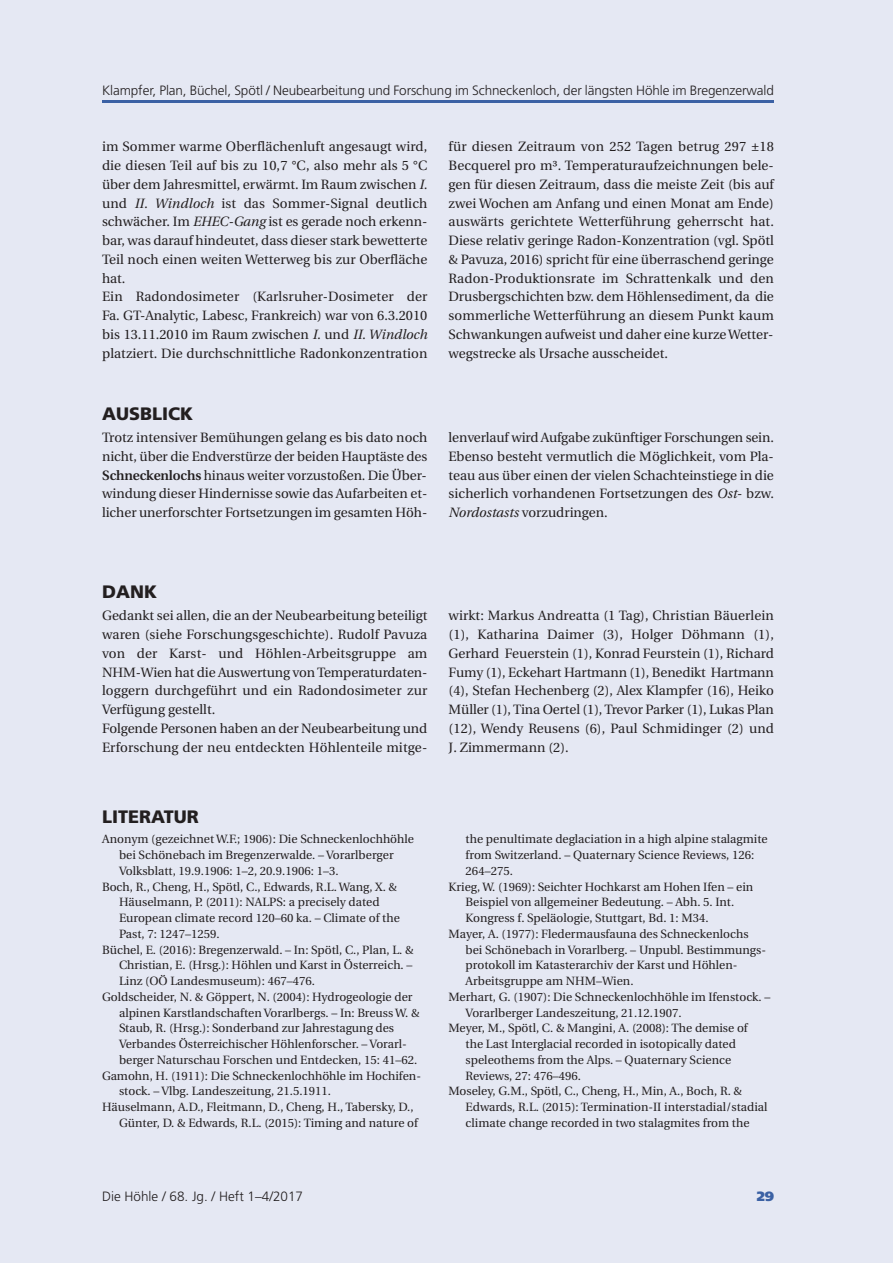
<style>
.page{position:relative;width:893px;height:1263px;background:#e5e8f3}
.page>*{position:absolute;margin:0;border:0;box-sizing:border-box;transform-origin:0 0}
.t1{font:900 18px "Frutiger";color:#231f20}
.t2{font:13.5px/18.8px "Utopia";color:#231f20;text-align:justify}
.t3{font:300 13.5px "Frutiger";letter-spacing:-.01em;color:#231f20}
.t4{font:900 13.5px "Frutiger";color:#3b61a4}
.t5{font:12px "Utopia";color:#231f20}
.s1{font-style:italic}
.s2{font-weight:600}
</style>
<div class="page">
<hr style="left:102px;top:100px;width:672px;height:3px;background:#3b61a4">
<p class="t3" style="left:102px;top:85px;width:673px">Klampfer, Plan, Büchel, Spötl / Neubearbeitung und Forschung im Schneckenloch, der längsten Höhle im Bregenzerwald</p>
<p class="t2" style="left:102px;top:139px;width:327px;text-align:left">im Sommer warme Oberflächenluft angesaugt wird, die diesen Teil auf bis zu 10,7 °C, also mehr als 5 °C über dem Jahresmittel, erwärmt. Im Raum zwischen <span class="s1">I. </span>und <span class="s1">II. Windloch</span> ist das Sommer-Signal deutlich schwächer. Im <span class="s1">EHEC-Gang</span> ist es gerade noch erkenn&shy;bar, was darauf hindeutet, dass dieser stark bewetterte Teil noch einen weiten Wetterweg bis zur Oberfläche hat.<br>Ein Radondosimeter (Karlsruher-Dosimeter der Fa. GT-Analytic, Labesc, Frankreich) war von 6.3.2010 bis 13.11.2010 im Raum zwischen <span class="s1">I.</span> und <span class="s1">II. Windloch </span>platziert. Die durchschnittliche Radonkonzentration</p>
<p class="t2" style="left:449px;top:139px;width:327px">für diesen Zeitraum von 252 Tagen betrug 297 ±18<br>Becquerel pro m³. Temperaturaufzeichnungen bele&shy;gen für diesen Zeitraum, dass die meiste Zeit (bis auf zwei Wochen am Anfang und einen Monat am Ende) auswärts gerichtete Wetterführung geherrscht hat.<br>Diese relativ geringe Radon-Konzentration (vgl. Spötl &amp; Pavuza, 2016) spricht für eine überraschend geringe Radon-Produktionsrate im Schrattenkalk und den Drusbergschichten bzw. dem Höhlensediment, da die sommerliche Wetterführung an diesem Punkt kaum Schwankungen aufweist und daher eine kurzeWetter&shy;wegstrecke als Ursache ausscheidet.</p>
<h1 class="t1" style="left:102px;top:406px;width:93px">AUSBLICK</h1>
<p class="t2" style="left:102px;top:429px;width:327px">Trotz intensiver Bemühungen gelang es bis dato noch nicht, über die Endverstürze der beiden Hauptäste des <span class="s2">Schneckenlochs</span> hinaus weiter vorzustoßen. Die Über&shy;windung dieser Hindernisse sowie das Aufarbeiten et&shy;licher unerforschter Fortsetzungen im gesamten Höh-</p>
<p class="t2" style="left:449px;top:429px;width:327px">lenverlauf wird Aufgabe zukünftiger Forschungen sein.<br>Ebenso besteht vermutlich die Möglichkeit, vom Pla&shy;teau aus über einen der vielen Schachteinstiege in die sicherlich vorhandenen Fortsetzungen des <span class="s1">Ost</span>- bzw.<br><span class="s1">Nordostasts</span> vorzudringen.</p>
<h1 class="t1" style="left:102px;top:584px;width:57px">DANK</h1>
<p class="t2" style="left:102px;top:607px;width:327px;text-align:left">Gedankt sei allen, die an der Neubearbeitung beteiligt waren (siehe Forschungsgeschichte). Rudolf Pavuza von der Karst- und Höhlen-Arbeitsgruppe am NHM-Wien hat die Auswertung von Temperaturdaten&shy;loggern durchgeführt und ein Radondosimeter zur Verfügung gestellt.<br>Folgende Personen haben an der Neubearbeitung und Erforschung der neu entdeckten Höhlenteile mitge-</p>
<p class="t2" style="left:449px;top:607px;width:327px">wirkt: Markus Andreatta (1 Tag), Christian Bäuerlein (1), Katharina Daimer (3), Holger Döhmann (1), Gerhard Feuerstein (1), Konrad Feurstein (1), Richard Fumy (1), Eckehart Hartmann (1), Benedikt Hartmann (4), Stefan Hechenberg (2), Alex Klampfer (16), Heiko Müller (1), Tina Oertel (1), Trevor Parker (1), Lukas Plan (12), Wendy Reusens (6), Paul Schmidinger (2) und J. Zimmermann (2).</p>
<h1 class="t1" style="left:102px;top:809px;width:98px">LITERATUR</h1>
<p class="t5" style="left:102px;top:834px;width:313px">Anonym (gezeichnet W.F.; 1906): Die Schneckenlochhöhle</p>
<p class="t5" style="left:119px;top:850px;width:276px">bei Schönebach im Bregenzerwalde. – Vorarlberger</p>
<p class="t5" style="left:119px;top:866px;width:221px">Volksblatt, 19.9.1906: 1–2, 20.9.1906: 1–3.</p>
<p class="t5" style="left:102px;top:882px;width:296px">Boch, R., Cheng, H., Spötl, C., Edwards, R.L. Wang, X. &amp;</p>
<p class="t5" style="left:119px;top:897px;width:262px">Häuselmann, P. (2011): NALPS: a precisely dated</p>
<p class="t5" style="left:119px;top:913px;width:282px">European climate record 120–60 ka. – Climate of the</p>
<p class="t5" style="left:119px;top:929px;width:102px">Past, 7: 1247–1259.</p>
<p class="t5" style="left:102px;top:945px;width:313px">Büchel, E. (2016): Bregenzerwald. – In: Spötl, C., Plan, L. &amp;</p>
<p class="t5" style="left:119px;top:960px;width:295px">Christian, E. (Hrsg.): Höhlen und Karst in Österreich. –</p>
<p class="t5" style="left:119px;top:976px;width:197px">Linz (OÖ Landesmuseum): 467–476.</p>
<p class="t5" style="left:102px;top:992px;width:312px">Goldscheider, N. &amp; Göppert, N. (2004): Hydrogeologie der</p>
<p class="t5" style="left:119px;top:1008px;width:302px">alpinen Karstlandschaften Vorarlbergs. – In: Breuss W. &amp;</p>
<p class="t5" style="left:119px;top:1023px;width:277px">Staub, R. (Hrsg.): Sonderband zur Jahrestagung des</p>
<p class="t5" style="left:119px;top:1039px;width:289px">Verbandes Österreichischer Höhlenforscher. – Vorarl-</p>
<p class="t5" style="left:119px;top:1055px;width:300px">berger Naturschau Forschen und Entdecken, 15: 41–62.</p>
<p class="t5" style="left:102px;top:1071px;width:320px">Gamohn, H. (1911): Die Schneckenlochhöhle im Hochifen-</p>
<p class="t5" style="left:119px;top:1086px;width:214px">stock. – Vlbg. Landeszeitung, 21.5.1911.</p>
<p class="t5" style="left:102px;top:1102px;width:313px">Häuselmann, A.D., Fleitmann, D., Cheng, H., Tabersky, D.,</p>
<p class="t5" style="left:119px;top:1118px;width:300px">Günter, D. &amp; Edwards, R.L. (2015): Timing and nature of</p>
<p class="t5" style="left:466px;top:834px;width:304px">the penultimate deglaciation in a high alpine stalagmite</p>
<p class="t5" style="left:466px;top:850px;width:290px">from Switzerland. – Quaternary Science Reviews, 126:</p>
<p class="t5" style="left:466px;top:866px;width:49px">264–275.</p>
<p class="t5" style="left:449px;top:882px;width:306px">Krieg, W. (1969): Seichter Hochkarst am Hohen Ifen – ein</p>
<p class="t5" style="left:466px;top:897px;width:270px">Beispiel von allgemeiner Bedeutung. – Abh. 5. Int.</p>
<p class="t5" style="left:466px;top:913px;width:245px">Kongress f. Speläologie, Stuttgart, Bd. 1: M34.</p>
<p class="t5" style="left:449px;top:929px;width:301px">Mayer, A. (1977): Fledermausfauna des Schneckenlochs</p>
<p class="t5" style="left:466px;top:945px;width:302px">bei Schönebach in Vorarlberg. – Unpubl. Bestimmungs-</p>
<p class="t5" style="left:466px;top:960px;width:273px">protokoll im Katasterarchiv der Karst und Höhlen-</p>
<p class="t5" style="left:466px;top:976px;width:169px">Arbeitsgruppe am NHM–Wien.</p>
<p class="t5" style="left:449px;top:992px;width:323px">Merhart, G. (1907): Die Schneckenlochhöhle im Ifenstock. –</p>
<p class="t5" style="left:466px;top:1008px;width:218px">Vorarlberger Landeszeitung, 21.12.1907.</p>
<p class="t5" style="left:449px;top:1023px;width:301px">Meyer, M., Spötl, C. &amp; Mangini, A. (2008): The demise of</p>
<p class="t5" style="left:466px;top:1039px;width:272px">the Last Interglacial recorded in isotopically dated</p>
<p class="t5" style="left:466px;top:1055px;width:267px">speleothems from the Alps. – Quaternary Science</p>
<p class="t5" style="left:466px;top:1071px;width:117px">Reviews, 27: 476–496.</p>
<p class="t5" style="left:449px;top:1086px;width:295px">Moseley, G.M., Spötl, C., Cheng, H., Min, A., Boch, R. &amp;</p>
<p class="t5" style="left:466px;top:1102px;width:303px">Edwards, R.L. (2015): Termination-II interstadial/stadial</p>
<p class="t5" style="left:466px;top:1118px;width:285px">climate change recorded in two stalagmites from the</p>
<p class="t3" style="left:102px;top:1191px;width:203px">Die Höhle / 68. Jg. / Heft 1–4/2017</p>
<p class="t4" style="left:757px;top:1191px;width:19px">29</p>
</div>
